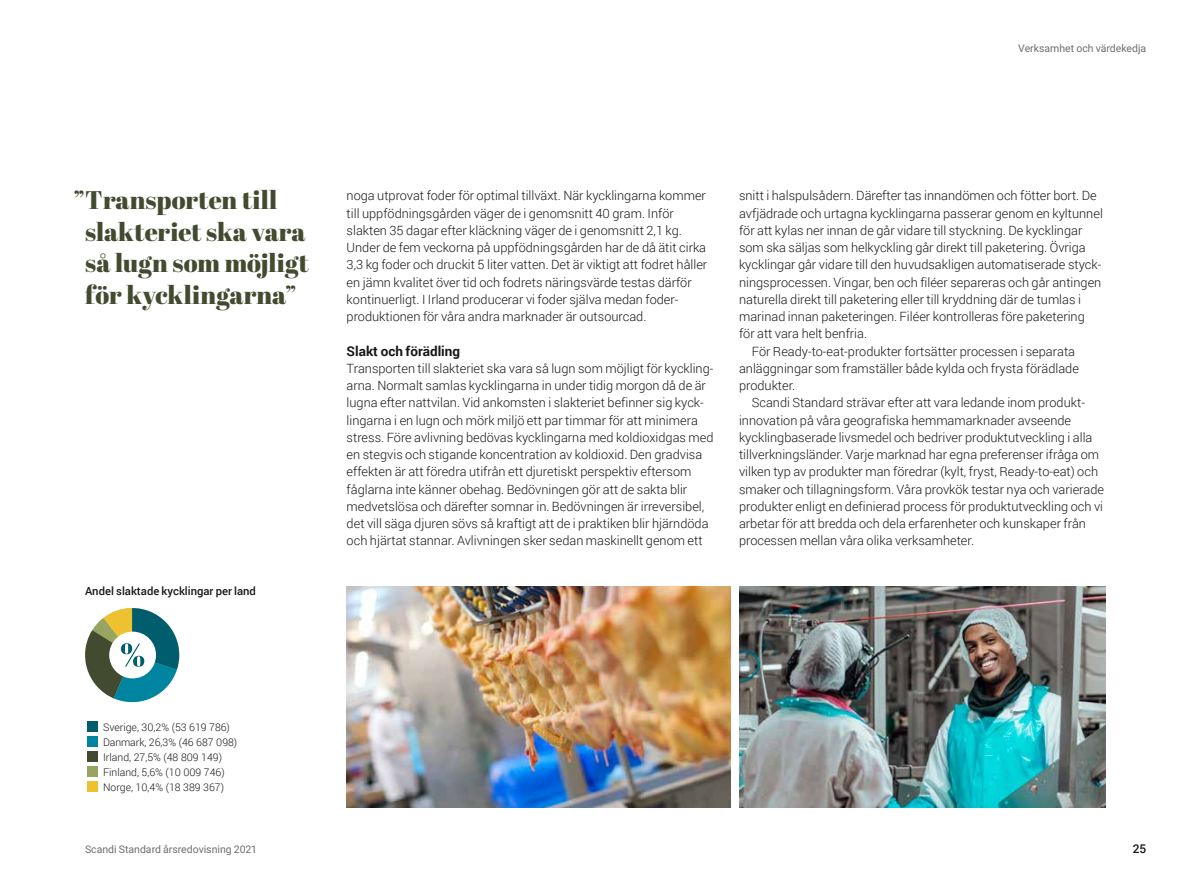
<style>
.page{position:relative;width:1191px;height:893px;background:#fff}
.page>*{position:absolute;margin:0;border:0;box-sizing:border-box;transform-origin:0 0}
.t1{font:25.5px/31.5px "Abril Fatface";letter-spacing:.005em;color:#424b30}
.t2{font:700 13.5px "Roboto";color:#181716}
.t3{font:300 12.75px/17.2px "Roboto";color:#181716}
.t4{font:500 12px "Roboto";color:#181716}
.t5{font:500 11.25px "Roboto";color:#181716}
.t6{font:300 10.5px/15px "Roboto";color:#181716}
.t7{font:10.5px "Roboto";color:#6e6e6e}
</style>
<div class="page">
<img style="left:347px;top:587px;width:383px;height:221px">
<svg style="left:85px;top:608px;width:94px;height:94px"></svg>
<div style="left:87px;top:722px;width:10px;height:10px;background:#005d6d"></div>
<div style="left:87px;top:737px;width:10px;height:10px;background:#0085a0"></div>
<div style="left:87px;top:752px;width:10px;height:10px;background:#424b30"></div>
<div style="left:87px;top:767px;width:10px;height:10px;background:#98a562"></div>
<div style="left:87px;top:782px;width:10px;height:10px;background:#eec131"></div>
<img style="left:739px;top:587px;width:367px;height:221px">
<p class="t7" style="left:1018px;top:41px;width:130px">Verksamhet och värdekedja</p>
<h1 class="t1" style="left:85px;top:184px;width:225px;text-indent:-12px">”Transporten till slakteriet ska vara så lugn som möjligt för kycklingarna”</h1>
<p class="t5" style="left:85px;top:583px;width:172px">Andel slaktade kycklingar per land</p>
<p class="t3" style="left:347px;top:187px;width:362px">noga utprovat foder för optimal tillväxt. När kycklingarna kommer till uppfödningsgården väger de i genomsnitt 40 gram. Inför slakten 35 dagar efter kläckning väger de i genomsnitt 2,1 kg.<br>Under de fem veckorna på uppfödningsgården har de då ätit cirka 3,3 kg foder och druckit 5 liter vatten. Det är viktigt att fodret håller en jämn kvalitet över tid och fodrets näringsvärde testas därför kontinuerligt. I Irland producerar vi foder själva medan foder&shy;produktionen för våra andra marknader är outsourcad.</p>
<p class="t2" style="left:347px;top:341px;width:115px">Slakt och förädling</p>
<p class="t3" style="left:347px;top:359px;width:368px">Transporten till slakteriet ska vara så lugn som möjligt för kyckling&shy;arna. Normalt samlas kycklingarna in under tidig morgon då de är lugna efter nattvilan. Vid ankomsten i slakteriet befinner sig kyck&shy;lingarna i en lugn och mörk miljö ett par timmar för att minimera stress. Före avlivning bedövas kycklingarna med koldioxidgas med en stegvis och stigande koncentration av koldioxid. Den gradvisa effekten är att föredra utifrån ett djuretiskt perspektiv eftersom fåglarna inte känner obehag. Bedövningen gör att de sakta blir medvetslösa och därefter somnar in. Bedövningen är irreversibel, det vill säga djuren sövs så kraftigt att de i praktiken blir hjärndöda och hjärtat stannar. Avlivningen sker sedan maskinellt genom ett</p>
<p class="t3" style="left:739px;top:187px;width:359px">snitt i halspulsådern. Därefter tas innandömen och fötter bort. De</p>
<p class="t3" style="left:739px;top:204px;width:365px">avfjädrade och urtagna kycklingarna passerar genom en kyltunnel</p>
<p class="t3" style="left:739px;top:221px;width:345px">för att kylas ner innan de går vidare till styckning. De kycklingar</p>
<p class="t3" style="left:739px;top:239px;width:348px">som ska säljas som helkyckling går direkt till paketering. Övriga</p>
<p class="t3" style="left:739px;top:256px;width:364px">kycklingar går vidare till den huvudsakligen automatiserade styck-</p>
<p class="t3" style="left:739px;top:273px;width:364px">ningsprocessen. Vingar, ben och filéer separeras och går antingen</p>
<p class="t3" style="left:739px;top:290px;width:343px">naturella direkt till paketering eller till kryddning där de tumlas i</p>
<p class="t3" style="left:739px;top:308px;width:347px">marinad innan paketeringen. Filéer kontrolleras före paketering</p>
<p class="t3" style="left:739px;top:325px;width:129px">för att vara helt benfria.</p>
<p class="t3" style="left:752px;top:342px;width:325px">För Ready-to-eat-produkter fortsätter processen i separata</p>
<p class="t3" style="left:739px;top:359px;width:341px">anläggningar som framställer både kylda och frysta förädlade</p>
<p class="t3" style="left:739px;top:377px;width:58px">produkter.</p>
<p class="t3" style="left:752px;top:394px;width:334px">Scandi Standard strävar efter att vara ledande inom produkt-</p>
<p class="t3" style="left:739px;top:411px;width:333px">innovation på våra geografiska hemmamarknader avseende</p>
<p class="t3" style="left:739px;top:428px;width:355px">kycklingbaserade livsmedel och bedriver produktutveckling i alla</p>
<p class="t3" style="left:739px;top:446px;width:361px">tillverkningsländer. Varje marknad har egna preferenser ifråga om</p>
<p class="t3" style="left:739px;top:463px;width:360px">vilken typ av produkter man föredrar (kylt, fryst, Ready-to-eat) och</p>
<p class="t3" style="left:739px;top:480px;width:366px">smaker och tillagningsform. Våra provkök testar nya och varierade</p>
<p class="t3" style="left:739px;top:497px;width:366px">produkter enligt en definierad process för produktutveckling och vi</p>
<p class="t3" style="left:739px;top:515px;width:348px">arbetar för att bredda och dela erfarenheter och kunskaper från</p>
<p class="t3" style="left:739px;top:532px;width:237px">processen mellan våra olika verksamheter.</p>
<p class="t6" style="left:103px;top:719px;width:136px">Sverige, 30,2% (53 619 786)<br>Danmark, 26,3% (46 687 098)<br>Irland, 27,5% (48 809 149)<br>Finland, 5,6% (10 009 746)<br>Norge, 10,4% (18 389 367)</p>
<p class="t7" style="left:85px;top:842px;width:172px">Scandi Standard årsredovisning 2021</p>
<p class="t4" style="left:1132px;top:840px;width:15px">25</p>
</div>
